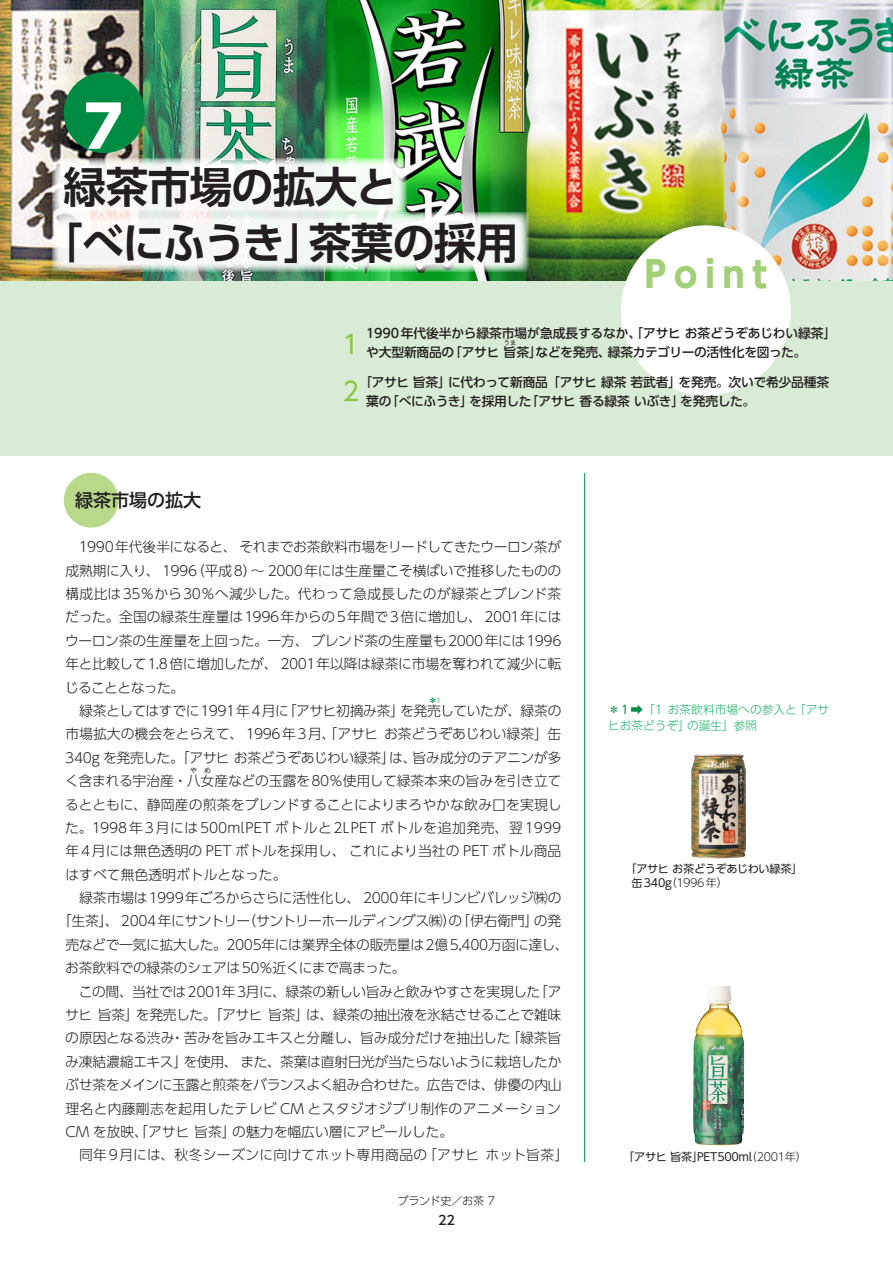
<style>
.page{position:relative;width:893px;height:1263px;background:#fff}
.page>*{position:absolute;margin:0;border:0;box-sizing:border-box;transform-origin:0 0}
.大円{font:300 61.65px "UD Shin Go Pro";color:#b8d989}
.t1{font:800 57.45px "UD Shin Go Pro";color:#fff}
.タイトル{font:700 42.45px "UD Shin Go Pro De";letter-spacing:-.025em;color:#231f20}
.Point_文字{font:700 36.15px "UD Shin Go Pro";letter-spacing:.2em;color:#a1d076}
.ポイント数字{font:25.5px "UD Shin Go Pro";color:#8bc63e}
.小見出し{font:500 18px "UD Shin Go Pro";letter-spacing:-.005em;color:#231f20}
.本文13級22H{font:300 13.8px/23.4px "UD Shin Go Pro";letter-spacing:-.015em;color:#231f20;text-align:justify}
.本文13級22H-2{font:300 13.8px "UD Shin Go Pro";letter-spacing:.02em;color:#231f20}
.ポイント{font:500 12.75px/19.2px "UD Shin Go Pro";letter-spacing:-.015em;color:#231f20}
.脚注{font:300 11.7px/15.9px "UD Shin Go Pro";letter-spacing:.005em;color:#1eb26a}
.キャプション{font:11.1px "UD Shin Go Pro";letter-spacing:-.03em;color:#231f20}
.キャプション-2{font:300 11.1px "UD Shin Go Pro";letter-spacing:-.025em;color:#231f20}
.ポイント-2{font:300 11.1px "UD Shin Go Pro";letter-spacing:-.025em;color:#231f20}
.本文13級22H-3{font:300 6.9px "UD Shin Go Pro";color:#008b43}
.本文13級22H-4{font:300 6.9px "UD Shin Go Pro";color:#231f20}
.ポイント-3{font:500 6.45px "UD Shin Go Pro";color:#231f20}
.s1{font-weight:400;color:#008b43}
.s2{font-weight:400}
.s3{font-weight:300}
</style>
<div class="page">
<hr style="left:584px;top:473px;width:1px;height:689px;background:#008b43">
<div style="left:0;top:0;width:893px;height:455px;background:#d8ebd4"></div>
<img style="left:0;top:0;width:893px;height:281px">
<div style="left:64px;top:72px;width:81px;height:81px;background:#008b43;border-radius:50%"></div>
<div style="left:621px;top:225px;width:170px;height:170px;background:#fff;border-radius:50%"></div>
<svg style="left:631px;top:705px;width:12px;height:9px"></svg>
<img style="left:693px;top:986px;width:51px;height:159px">
<img style="left:691px;top:754px;width:55px;height:104px">
<svg style="left:52px;top:158px;width:354px;height:54px;background:#eff3ef"></svg>
<svg style="left:52px;top:212px;width:476px;height:59px;background:#ebf0eb"></svg>
<p class="t1" style="left:85px;top:80px;width:39px">7</p>
<p class="タイトル" style="left:64px;top:153px;width:336px">緑茶市場の拡大と</p>
<p class="タイトル" style="left:40px;top:208px;width:480px">「べにふうき」茶葉の採用</p>
<p class="Point_文字" style="left:644px;top:245px;width:124px">Point</p>
<p class="ポイント数字" style="left:342px;top:323px;width:18px">1</p>
<p class="ポイント数字" style="left:342px;top:371px;width:18px">2</p>
<p class="ポイント" style="left:366px;top:323px;width:471px">1990年代後半から緑茶市場が急成長するなか、「アサヒお茶どうぞあじわい緑茶」や大型新商品の「アサヒ旨茶」などを発売、緑茶カテゴリーの活性化を図った。</p>
<p class="ポイント-3" style="left:504px;top:337px;width:14px">うま</p>
<p class="ポイント" style="left:366px;top:372px;width:464px;text-indent:-7px">「アサヒ旨茶」に代わって新商品「アサヒ緑茶若武者」を発売。次いで希少品種茶葉の「べにふうき」を採用した「アサヒ香る緑茶いぶき」を発売した。</p>
<p class="大円" style="left:60px;top:450px;width:63px">●</p>
<p class="小見出し" style="left:75px;top:486px;width:127px">緑茶市場の拡大</p>
<p class="本文13級22H" style="left:65px;top:535px;width:498px;text-indent:14px">1990年代後半になると、それまでお茶飲料市場をリードしてきたウーロン茶が成熟期に入り、 1996（平成8）～ 2000年には生産量こそ横ばいで推移したものの構成比は35％から30％へ減少した。代わって急成長したのが緑茶とブレンド茶だった。全国の緑茶生産量は1996年からの5年間で3倍に増加し、 2001年にはウーロン茶の生産量を上回った。一方、ブレンド茶の生産量も2000年には1996年と比較して1.8倍に増加したが、 2001年以降は緑茶に市場を奪われて減少に転じることとなった。</p>
<p class="本文13級22H" style="left:79px;top:698px;width:484px">緑茶としてはすでに1991年4月に「アサヒ初摘み茶」を発売していたが、緑茶の</p>
<p class="本文13級22H-3" style="left:429px;top:695px;width:13px">＊1</p>
<p class="本文13級22H" style="left:65px;top:722px;width:498px">市場拡大の機会をとらえて、 1996年3月、「アサヒ お茶どうぞあじわい緑茶」缶340g を発売した。「アサヒ お茶どうぞあじわい緑茶」は、旨み成分のテアニンが多く含まれる宇治産・八女産などの玉露を80％使用して緑茶本来の旨みを引き立て</p>
<p class="本文13級22H-4" style="left:190px;top:765px;width:8px">や</p>
<p class="本文13級22H-4" style="left:204px;top:765px;width:8px">め</p>
<p class="本文13級22H" style="left:65px;top:792px;width:498px">るとともに、静岡産の煎茶をブレンドすることによりまろやかな飲み口を実現した。1998年3月には500mlPET ボトルと2LPET ボトルを追加発売、翌1999年4月には無色透明の PET ボトルを採用し、これにより当社の PET ボトル商品はすべて無色透明ボトルとなった。</p>
<p class="本文13級22H" style="left:79px;top:886px;width:484px">緑茶市場は1999年ごろからさらに活性化し、 2000年にキリンビバレッジ㈱の</p>
<p class="本文13級22H" style="left:58px;top:909px;width:505px">「生茶」、 2004年にサントリー（サントリーホールディングス㈱）の「伊右衛門」の発</p>
<p class="本文13級22H" style="left:65px;top:932px;width:505px">売などで一気に拡大した。2005年には業界全体の販売量は2億5,400万函に達し、</p>
<p class="本文13級22H" style="left:65px;top:956px;width:342px">お茶飲料での緑茶のシェアは50％近くにまで高まった。</p>
<p class="本文13級22H" style="left:65px;top:979px;width:498px;text-indent:14px">この間、当社では2001年3月に、緑茶の新しい旨みと飲みやすさを実現した「アサヒ 旨茶」を発売した。「アサヒ 旨茶」は、緑茶の抽出液を氷結させることで雑味の原因となる渋み・苦みを旨みエキスと分離し、旨み成分だけを抽出した「緑茶旨み凍結濃縮エキス」を使用、また、茶葉は直射日光が当たらないように栽培したかぶせ茶をメインに玉露と煎茶をバランスよく組み合わせた。広告では、俳優の内山理名と内藤剛志を起用したテレビ CM とスタジオジブリ制作のアニメーションCM を放映、「アサヒ 旨茶」の魅力を幅広い層にアピールした。</p>
<p class="本文13級22H-2" style="left:79px;top:1144px;width:491px">同年9月には、秋冬シーズンに向けてホット専用商品の「アサヒ ホット旨茶」</p>
<p class="ポイント-2" style="left:398px;top:1191px;width:99px">ブランド史／お茶 7</p>
<p class="ポイント" style="left:438px;top:1210px;width:18px">22</p>
<p class="脚注" style="left:608px;top:701px;width:223px"><span class="s1">＊1</span> 「1 お茶飲料市場への参入と「アサヒお茶どうぞ」の誕生」参照</p>
<p class="キャプション" style="left:625px;top:859px;width:179px">「アサヒ お茶どうぞあじわい緑茶」</p>
<p class="キャプション-2" style="left:631px;top:874px;width:98px"><span class="s2">缶340g</span>（1996年）</p>
<p class="キャプション" style="left:623px;top:1147px;width:185px">「アサヒ 旨茶」PET500ml<span class="s3">（2001年）</span></p>
</div>
